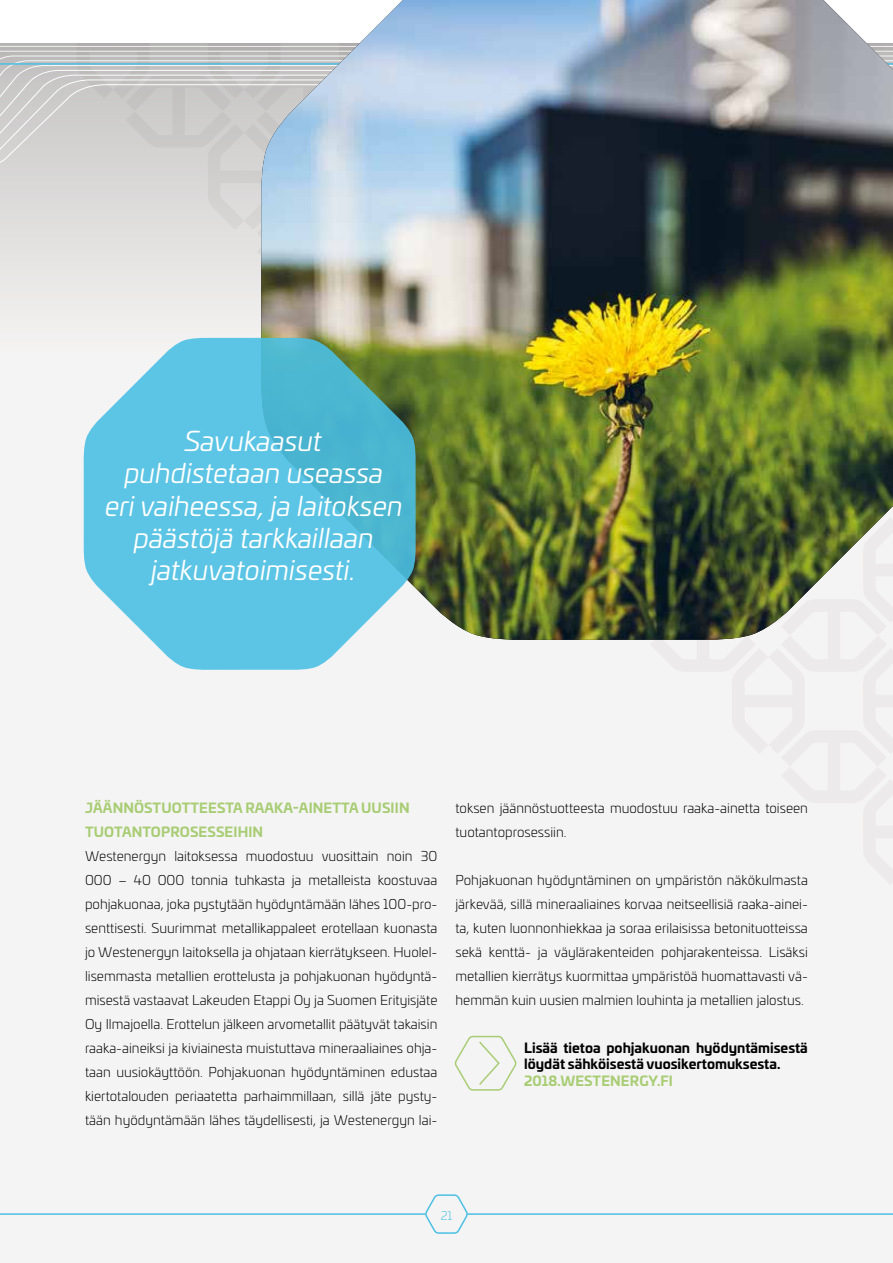
<style>
.page{position:relative;width:893px;height:1263px;background:#fff}
.page>*{position:absolute;margin:0;border:0;box-sizing:border-box;transform-origin:0 0}
.t1{font:italic 27px/32.4px "Univia Pro";color:#fff;text-align:center}
.t2{font:300 13.5px/24px "Univia Pro";color:#000;text-align:justify}
.t3{font:700 13.5px/24px "Univia Pro";letter-spacing:.01em;color:#a8cd74}
.t4{font:700 13.5px/16.2px "Univia Pro";color:#000}
.t5{font:300 12px "Univia Pro";color:#4bc0e4}
</style>
<div class="page">
<div style="left:0;top:355px;width:893px;height:908px;background:#f5f4f4"></div>
<svg style="left:519px;top:640px;width:374px;height:245px;fill:#f5f4f4"></svg>
<svg style="left:0;top:175px;width:261px;height:180px;background:#e5e3e3"></svg>
<div style="left:0;top:0;width:893px;height:175px;background:#d4d3d2"></div>
<svg style="left:0;top:0;width:261px;height:128px"></svg>
<hr style="left:0;top:63px;width:893px;height:2px;background:#4bc0e4">
<svg style="left:424px;top:1193px;width:44px;height:43px"></svg>
<hr style="left:467px;top:1213px;width:426px;height:2px;background:#4bc0e4">
<hr style="left:0;top:1213px;width:425px;height:2px;background:#4bc0e4">
<img style="left:261px;top:0;width:632px;height:640px">
<svg style="left:84px;top:338px;width:332px;height:332px;background:#6cc4db"></svg>
<svg style="left:454px;top:1035px;width:63px;height:58px"></svg>
<h1 class="t1" style="left:105px;top:424px;width:299px">Savukaasut puhdistetaan useassa<br>eri vaiheessa, ja laitoksen päästöjä tarkkaillaan jatkuvatoimisesti.</h1>
<p class="t3" style="left:85px;top:795px;width:326px">JÄÄNNÖSTUOTTEESTA RAAKA-AINETTA UUSIIN<br>TUOTANTOPROSESSEIHIN</p>
<p class="t2" style="left:85px;top:844px;width:354px">Westenergyn laitoksessa muodostuu vuosittain noin 30<br>000 – 40 000 tonnia tuhkasta ja metalleista koostuvaa pohjakuonaa, joka pystytään hyödyntämään lähes 100-pro&shy;senttisesti. Suurimmat metallikappaleet erotellaan kuonasta jo Westenergyn laitoksella ja ohjataan kierrätykseen. Huolel&shy;lisemmasta metallien erottelusta ja pohjakuonan hyödyntä&shy;misestä vastaavat Lakeuden Etappi Oy ja Suomen Erityisjäte Oy Ilmajoella. Erottelun jälkeen arvometallit päätyvät takaisin raaka-aineiksi ja kiviainesta muistuttava mineraaliaines ohja&shy;taan uusiokäyttöön. Pohjakuonan hyödyntäminen edustaa kiertotalouden periaatetta parhaimmillaan, sillä jäte pysty&shy;tään hyödyntämään lähes täydellisesti, ja Westenergyn lai-</p>
<p class="t2" style="left:455px;top:796px;width:354px">toksen jäännöstuotteesta muodostuu raaka-ainetta toiseen tuotantoprosessiin.</p>
<p class="t2" style="left:455px;top:868px;width:354px">Pohjakuonan hyödyntäminen on ympäristön näkökulmasta järkevää, sillä mineraaliaines korvaa neitseellisiä raaka-ainei&shy;ta, kuten luonnonhiekkaa ja soraa erilaisissa betonituotteissa sekä kenttä- ja väylärakenteiden pohjarakenteissa. Lisäksi metallien kierrätys kuormittaa ympäristöä huomattavasti vä&shy;hemmän kuin uusien malmien louhinta ja metallien jalostus.</p>
<p class="t4" style="left:524px;top:1039px;width:285px">Lisää tietoa pohjakuonan hyödyntämisestä löydät sähköisestä vuosikertomuksesta.</p>
<p class="t3" style="left:524px;top:1067px;width:150px">2018.WESTENERGY.FI</p>
<p class="t5" style="left:441px;top:1207px;width:13px">21</p>
</div>
